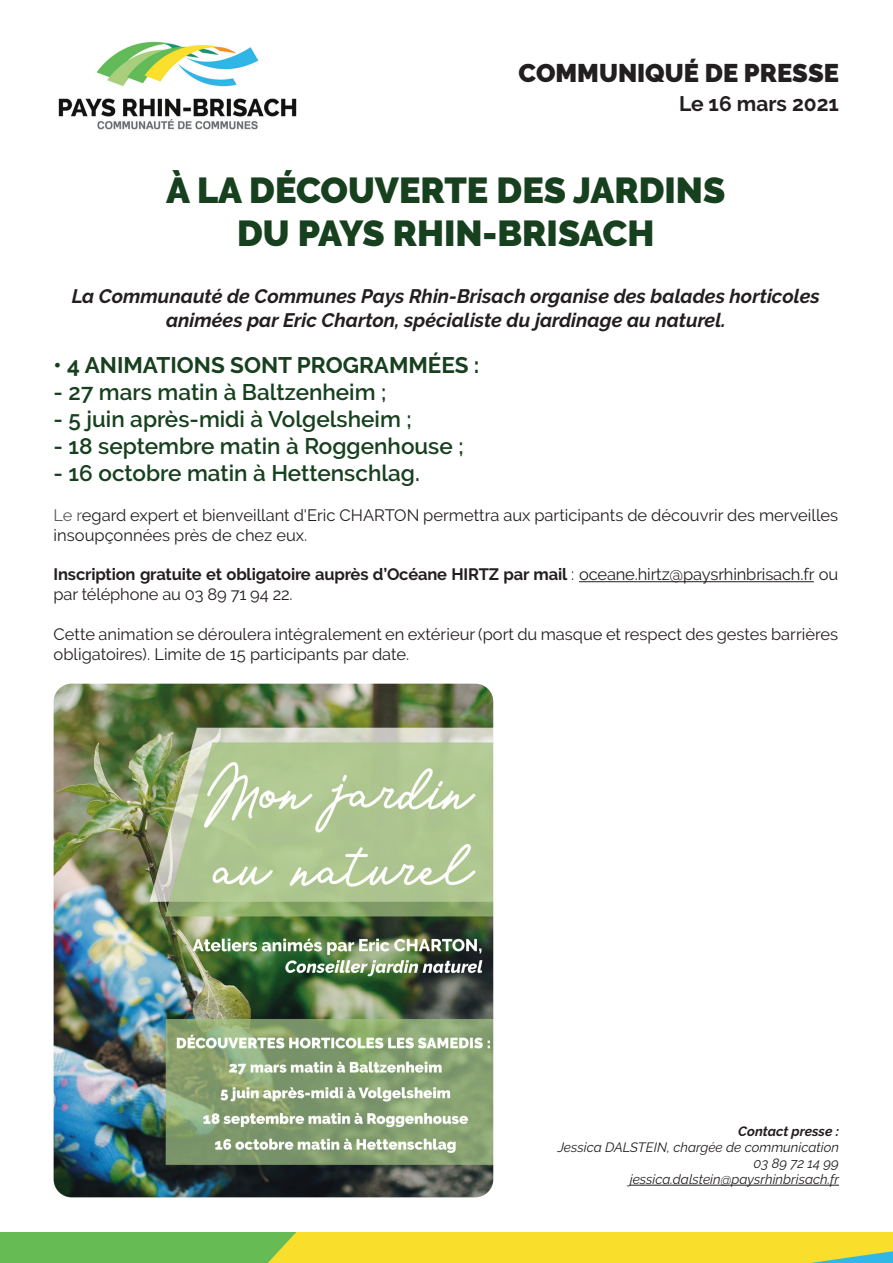
<style>
.page{position:relative;width:893px;height:1263px;background:#fff}
.page>*{position:absolute;margin:0;border:0;box-sizing:border-box;transform-origin:0 0}
.t1{font:900 36px "Raleway";color:#17401e}
.t2{font:900 25.5px "Raleway";color:#231f20}
.t3{font:600 22.5px "Raleway";color:#17401e}
.t4{font:700 22.5px "Raleway";color:#17401e}
.t5{font:700 21px "Raleway";color:#231f20}
.t6{font:italic 700 19.5px/23.4px "Raleway";color:#231f20;text-align:center}
.t7{font:16.5px/19.8px "Raleway";color:#231f20}
.t8{font:italic 13.5px "Raleway";color:#231f20}
.t9{font:italic 700 13.5px "Raleway";color:#231f20}
.s1{color:#5b5b5e}
.s2{font-weight:700}
</style>
<div class="page">
<hr style="left:579px;top:581px;width:235px;height:1px;background:#231f20">
<img style="left:58px;top:41px;width:239px;height:89px">
<hr style="left:630px;top:1185px;width:209px;height:1px;background:#231f20">
<img style="left:0;top:1233px;width:893px;height:30px">
<img style="left:54px;top:684px;width:439px;height:513px">
<p class="t2" style="left:519px;top:58px;width:322px">COMMUNIQUÉ DE PRESSE</p>
<p class="t5" style="left:679px;top:92px;width:161px">Le 16 mars 2021</p>
<p class="t1" style="left:166px;top:169px;width:561px">À LA DÉCOUVERTE DES JARDINS</p>
<p class="t1" style="left:237px;top:212px;width:419px">DU PAYS RHIN-BRISACH</p>
<p class="t6" style="left:72px;top:285px;width:749px">La Communauté de Communes Pays Rhin-Brisach organise des balades horticoles animées par Eric Charton, spécialiste du jardinage au naturel.</p>
<p class="t4" style="left:54px;top:353px;width:427px">• 4 ANIMATIONS SONT PROGRAMMÉES :</p>
<p class="t3" style="left:54px;top:380px;width:334px">- 27 mars matin à Baltzenheim ;</p>
<p class="t3" style="left:54px;top:407px;width:360px">- 5 juin après-midi à Volgelsheim ;</p>
<p class="t3" style="left:54px;top:434px;width:412px">- 18 septembre matin à Roggenhouse ;</p>
<p class="t3" style="left:54px;top:461px;width:368px">- 16 octobre matin à Hettenschlag.</p>
<p class="t7" style="left:54px;top:505px;width:786px"><span class="s1">Le r</span>egard expert et bienveillant d'Eric CHARTON permettra aux participants de découvrir des merveilles insoupçonnées près de chez eux.</p>
<p class="t7" style="left:54px;top:565px;width:786px"><span class="s2">Inscription gratuite et obligatoire auprès d’Océane HIRTZ par mail</span> : oceane.hirtz@paysrhinbrisach.fr ou par téléphone au 03 89 71 94 22.</p>
<p class="t7" style="left:54px;top:624px;width:786px">Cette animation se déroulera intégralement en extérieur (port du masque et respect des gestes barrières obligatoires). Limite de 15 participants par date.</p>
<p class="t9" style="left:738px;top:1123px;width:102px">Contact presse :</p>
<p class="t8" style="left:558px;top:1139px;width:283px">Jessica DALSTEIN, chargée de communication</p>
<p class="t8" style="left:753px;top:1155px;width:87px">03 89 72 14 99</p>
<p class="t8" style="left:630px;top:1171px;width:211px">jessica.dalstein@paysrhinbrisach.fr</p>
</div>
